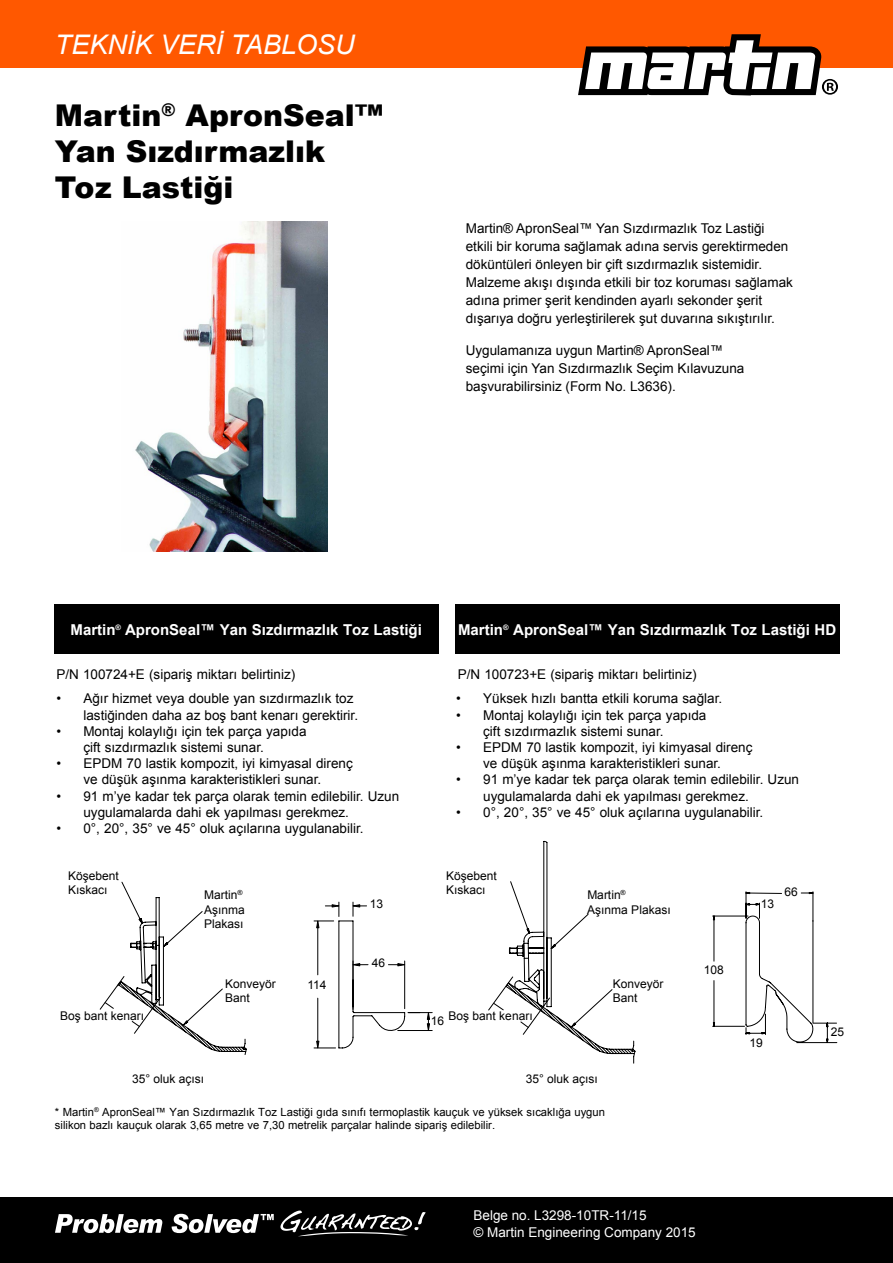
<style>
.page{position:relative;width:893px;height:1263px;background:#fff}
.page>*{position:absolute;margin:0;border:0;box-sizing:border-box;transform-origin:0 0}
.t1{font:900 30px/36px "Arial";color:#000}
.t2{font:italic 27px "Arial";color:#fff}
.t3{font:700 15px "Arial";color:#fff}
.t4{font:13.5px/16.2px "Arial";color:#000}
.t5{font:13.5px/16.2px "Arial";color:#fff}
.t6{font:12px/14.4px "Arial";color:#000}
.t7{font:11.25px/13.5px "Arial";color:#000}
</style>
<div class="page">
<div style="left:0;top:1197px;width:893px;height:66px;background:#000"></div>
<div style="left:0;top:0;width:893px;height:67px;background:#ff5800"></div>
<svg style="left:578px;top:34px;width:260px;height:61px"></svg>
<div style="left:54px;top:604px;width:385px;height:50px;background:#000"></div>
<div style="left:455px;top:604px;width:384px;height:50px;background:#000"></div>
<img style="left:135px;top:222px;width:193px;height:329px">
<svg style="left:488px;top:841px;width:148px;height:223px"></svg>
<svg style="left:712px;top:891px;width:126px;height:153px"></svg>
<svg style="left:189px;top:1012px;width:244px;height:42px"></svg>
<svg style="left:313px;top:901px;width:118px;height:152px"></svg>
<svg style="left:99px;top:881px;width:125px;height:154px"></svg>
<svg style="left:55px;top:1214px;width:107px;height:19px"></svg>
<svg style="left:172px;top:1214px;width:102px;height:19px"></svg>
<svg style="left:280px;top:1210px;width:146px;height:26px"></svg>
<h2 class="t2" style="left:55px;top:27px;width:301px">TEKNİK VERİ TABLOSU</h2>
<h1 class="t1" style="left:55px;top:97px;width:330px">Martin<sup>®</sup> ApronSeal™<br>Yan Sızdırmazlık<br>Toz Lastiği</h1>
<p class="t4" style="left:466px;top:219px;width:329px;line-height:18px">Martin® ApronSeal™ Yan Sızdırmazlık Toz Lastiği etkili bir koruma sağlamak adına servis gerektirmeden döküntüleri önleyen bir çift sızdırmazlık sistemidir.<br>Malzeme akışı dışında etkili bir toz koruması sağlamak adına primer şerit kendinden ayarlı sekonder şerit dışarıya doğru yerleştirilerek şut duvarına sıkıştırılır.</p>
<p class="t4" style="left:466px;top:341px;width:280px;line-height:18px">Uygulamanıza uygun Martin® ApronSeal™ seçimi için Yan Sızdırmazlık Seçim Kılavuzuna başvurabilirsiniz (Form No. L3636).</p>
<p class="t3" style="left:71px;top:619px;width:353px">Martin<sup>®</sup> ApronSeal™ Yan Sızdırmazlık Toz Lastiği</p>
<p class="t3" style="left:458px;top:619px;width:380px">Martin<sup>®</sup> ApronSeal™ Yan Sızdırmazlık Toz Lastiği HD</p>
<p class="t4" style="left:56px;top:666px;width:240px">P/N 100724+E (sipariş miktarı belirtiniz)</p>
<p class="t4" style="left:458px;top:666px;width:240px">P/N 100723+E (sipariş miktarı belirtiniz)</p>
<p class="t4" style="left:83px;top:691px;width:276px;text-indent:-27px">• Ağır hizmet veya double yan sızdırmazlık toz lastiğinden daha az boş bant kenarı gerektirir.</p>
<p class="t4" style="left:83px;top:723px;width:225px;text-indent:-27px">• Montaj kolaylığı için tek parça yapıda çift sızdırmazlık sistemi sunar.</p>
<p class="t4" style="left:56px;top:755px;width:298px;text-align:center">• EPDM 70 lastik kompozit, iyi kimyasal direnç ve düşük aşınma karakteristikleri sunar.</p>
<p class="t4" style="left:83px;top:788px;width:317px;text-indent:-27px">• 91 m’ye kadar tek parça olarak temin edilebilir. Uzun uygulamalarda dahi ek yapılması gerekmez.</p>
<p class="t4" style="left:56px;top:820px;width:309px">• 0°, 20°, 35° ve 45° oluk açılarına uygulanabilir.</p>
<p class="t4" style="left:456px;top:691px;width:267px">• Yüksek hızlı bantta etkili koruma sağlar.</p>
<p class="t4" style="left:483px;top:707px;width:225px;text-indent:-27px">• Montaj kolaylığı için tek parça yapıda çift sızdırmazlık sistemi sunar.</p>
<p class="t4" style="left:456px;top:739px;width:298px;text-align:center">• EPDM 70 lastik kompozit, iyi kimyasal direnç ve düşük aşınma karakteristikleri sunar.</p>
<p class="t4" style="left:483px;top:772px;width:317px;text-indent:-27px">• 91 m’ye kadar tek parça olarak temin edilebilir. Uzun uygulamalarda dahi ek yapılması gerekmez.</p>
<p class="t4" style="left:456px;top:804px;width:309px">• 0°, 20°, 35° ve 45° oluk açılarına uygulanabilir.</p>
<p class="t6" style="left:68px;top:868px;width:52px">Köşebent<br>Kıskacı</p>
<p class="t6" style="left:204px;top:888px;width:42px">Martin<sup>®<br></sup>Aşınma<br>Plakası</p>
<p class="t6" style="left:370px;top:897px;width:15px">13</p>
<p class="t6" style="left:446px;top:868px;width:52px">Köşebent<br>Kıskacı</p>
<p class="t6" style="left:587px;top:888px;width:85px">Martin<sup>®<br></sup>Aşınma Plakası</p>
<p class="t6" style="left:761px;top:897px;width:15px">13</p>
<p class="t6" style="left:785px;top:885px;width:15px">66</p>
<p class="t6" style="left:372px;top:956px;width:15px">46</p>
<p class="t6" style="left:704px;top:963px;width:22px">108</p>
<p class="t6" style="left:225px;top:977px;width:52px">Konveyör<br>Bant</p>
<p class="t6" style="left:308px;top:978px;width:21px">114</p>
<p class="t6" style="left:613px;top:977px;width:52px">Konveyör<br>Bant</p>
<p class="t6" style="left:60px;top:1008px;width:86px">Boş bant kenarı</p>
<p class="t6" style="left:449px;top:1008px;width:86px">Boş bant kenarı</p>
<p class="t6" style="left:431px;top:1014px;width:15px">16</p>
<p class="t6" style="left:749px;top:1035px;width:15px">19</p>
<p class="t6" style="left:831px;top:1025px;width:15px">25</p>
<p class="t6" style="left:132px;top:1071px;width:74px">35° oluk açısı</p>
<p class="t6" style="left:526px;top:1071px;width:74px">35° oluk açısı</p>
<p class="t7" style="left:55px;top:1105px;width:552px">* Martin<sup>®</sup> ApronSeal™ Yan Sızdırmazlık Toz Lastiği gıda sınıfı termoplastik kauçuk ve yüksek sıcaklığa uygun silikon bazlı kauçuk olarak 3,65 metre ve 7,30 metrelik parçalar halinde sipariş edilebilir.</p>
<p class="t5" style="left:473px;top:1208px;width:224px">Belge no. L3298-10TR-11/15<br>© Martin Engineering Company 2015</p>
</div>
